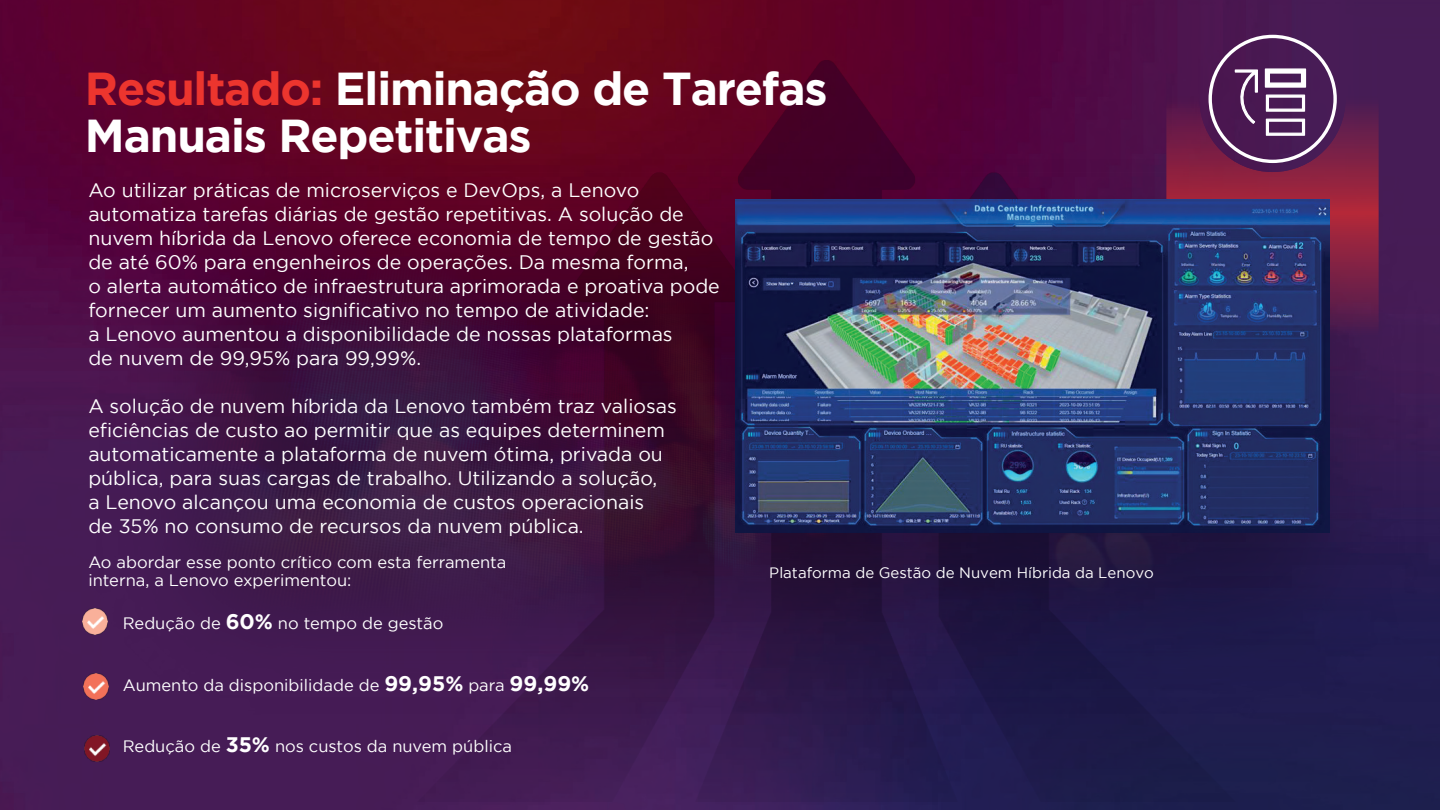
<style>
.page{position:relative;width:1440px;height:810px;background:#fff}
.page>*{position:absolute;margin:0;border:0;box-sizing:border-box;transform-origin:0 0}
.t1{font:700 46.05px/47.2px "Gotham";letter-spacing:-.025em;color:#fff}
.t2{font:19.5px/24px "Gotham";color:#fff}
.t3{font:16.5px/18px "Gotham";color:#fff}
.t4{font:15px "Gotham";color:#fff}
.s1{color:#ec352e}
.s2{font-weight:700;font-size:21px}
</style>
<div class="page">
<img style="left:0;top:0;width:1440px;height:810px">
<img style="left:362px;top:60px;width:929px;height:741px">
<img style="left:81px;top:141px;width:1359px;height:598px">
<img style="left:82px;top:609px;width:26px;height:25px">
<img style="left:83px;top:674px;width:26px;height:25px">
<img style="left:84px;top:735px;width:26px;height:26px">
<svg style="left:1166px;top:94px;width:213px;height:252px;background:#76224a"></svg>
<div style="left:1209px;top:35px;width:128px;height:128px;border:3px solid #fff;border-radius:50%"></div>
<svg style="left:1234px;top:68px;width:73px;height:68px"></svg>
<img style="left:736px;top:199px;width:593px;height:334px">
<h1 class="t1" style="left:85px;top:63px;width:744px"><span class="s1">Resultado:</span> Eliminação de Tarefas<br>Manuais Repetitivas</h1>
<p class="t2" style="left:88px;top:178px;width:633px">Ao utilizar práticas de microserviços e DevOps, a Lenovo automatiza tarefas diárias de gestão repetitivas. A solução de nuvem híbrida da Lenovo oferece economia de tempo de gestão de até 60% para engenheiros de operações. Da mesma forma,<br>o alerta automático de infraestrutura aprimorada e proativa pode fornecer um aumento significativo no tempo de atividade:<br>a Lenovo aumentou a disponibilidade de nossas plataformas<br>de nuvem de 99,95% para 99,99%.</p>
<p class="t2" style="left:88px;top:394px;width:590px">A solução de nuvem híbrida da Lenovo também traz valiosas eficiências de custo ao permitir que as equipes determinem automaticamente a plataforma de nuvem ótima, privada ou pública, para suas cargas de trabalho. Utilizando a solução,<br>a Lenovo alcançou uma economia de custos operacionais<br>de 35% no consumo de recursos da nuvem pública.</p>
<p class="t3" style="left:88px;top:553px;width:420px">Ao abordar esse ponto crítico com esta ferramenta interna, a Lenovo experimentou:</p>
<p class="t3" style="left:123px;top:614px;width:322px">Redução de <span class="s2">60%</span> no tempo de gestão</p>
<p class="t4" style="left:769px;top:564px;width:386px">Plataforma de Gestão de Nuvem Híbrida da Lenovo</p>
<p class="t3" style="left:123px;top:676px;width:468px">Aumento da disponibilidade de <span class="s2">99,95%</span> para <span class="s2">99,99%</span></p>
<p class="t3" style="left:123px;top:737px;width:391px">Redução de <span class="s2">35%</span> nos custos da nuvem pública</p>
</div>
